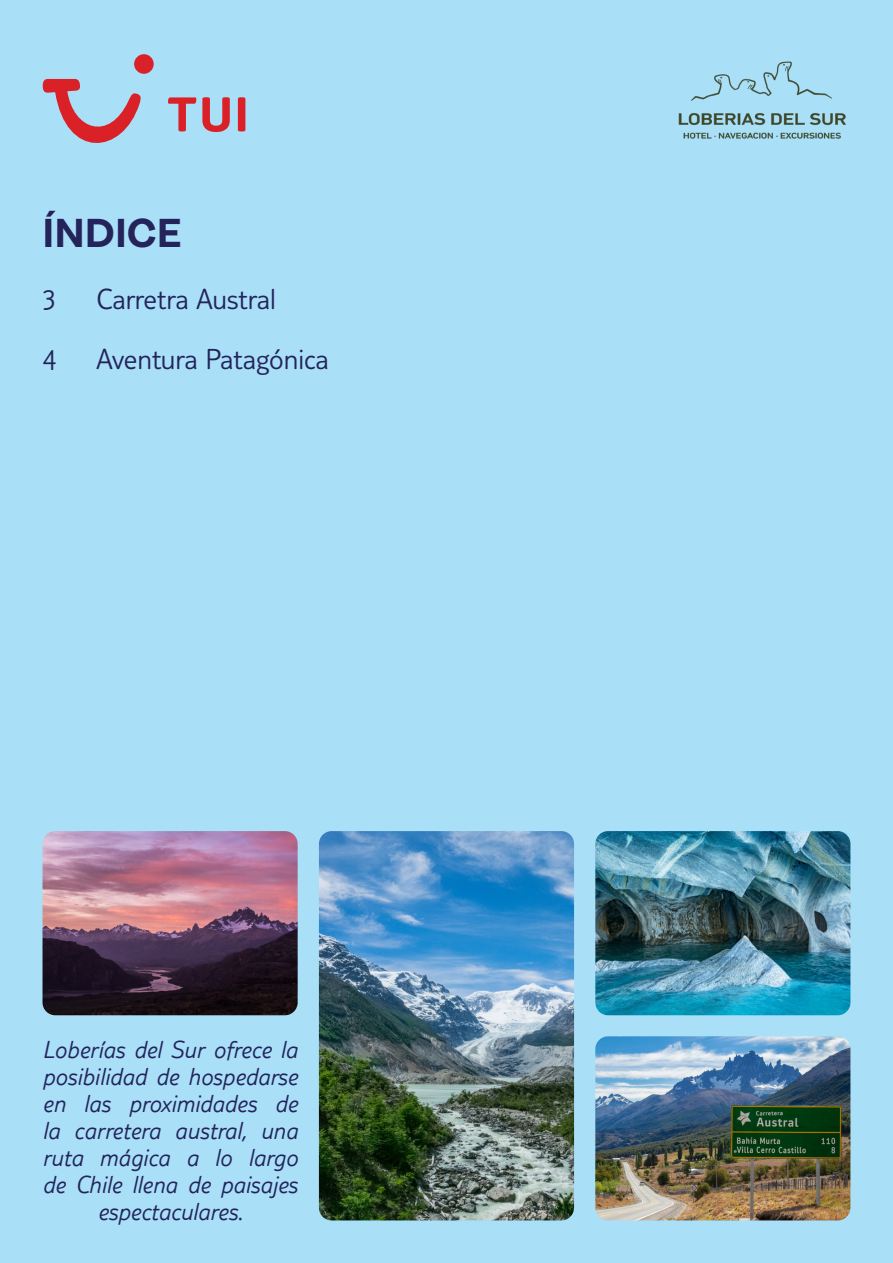
<style>
.page{position:relative;width:893px;height:1263px;background:#a9e0f8}
.page>*{position:absolute;margin:0;border:0;box-sizing:border-box;transform-origin:0 0}
.Header_white{font:700 40.5px "Ambit";color:#24245b}
.Header_white-2{font:300 30px "TUI Type";color:#24245b}
.Header_white-3{font:italic 300 25.5px/27px "TUI Type";color:#24245b;text-align:center}
</style>
<div class="page">
<img style="left:678px;top:61px;width:168px;height:78px">
<svg style="left:168px;top:97px;width:77px;height:35px"></svg>
<svg style="left:43px;top:79px;width:98px;height:64px"></svg>
<div style="left:134px;top:54px;width:20px;height:20px;background:#da2128;border-radius:50%"></div>
<img style="left:43px;top:831px;width:255px;height:184px">
<img style="left:319px;top:831px;width:255px;height:389px">
<img style="left:595px;top:831px;width:255px;height:184px">
<img style="left:595px;top:1036px;width:255px;height:184px">
<p class="Header_white" style="left:43px;top:211px;width:141px">ÍNDICE</p>
<p class="Header_white-2" style="left:43px;top:282px;width:16px">3</p>
<p class="Header_white-2" style="left:97px;top:282px;width:181px">Carretra Austral</p>
<p class="Header_white-2" style="left:43px;top:342px;width:16px">4</p>
<p class="Header_white-2" style="left:97px;top:342px;width:234px">Aventura Patagónica</p>
<p class="Header_white-3" style="left:43px;top:1036px;width:257px">Loberías del Sur ofrece la posibilidad de hospedarse en las proximidades de la carretera austral, una ruta mágica a lo largo de Chile llena de paisajes espectaculares.</p>
</div>
